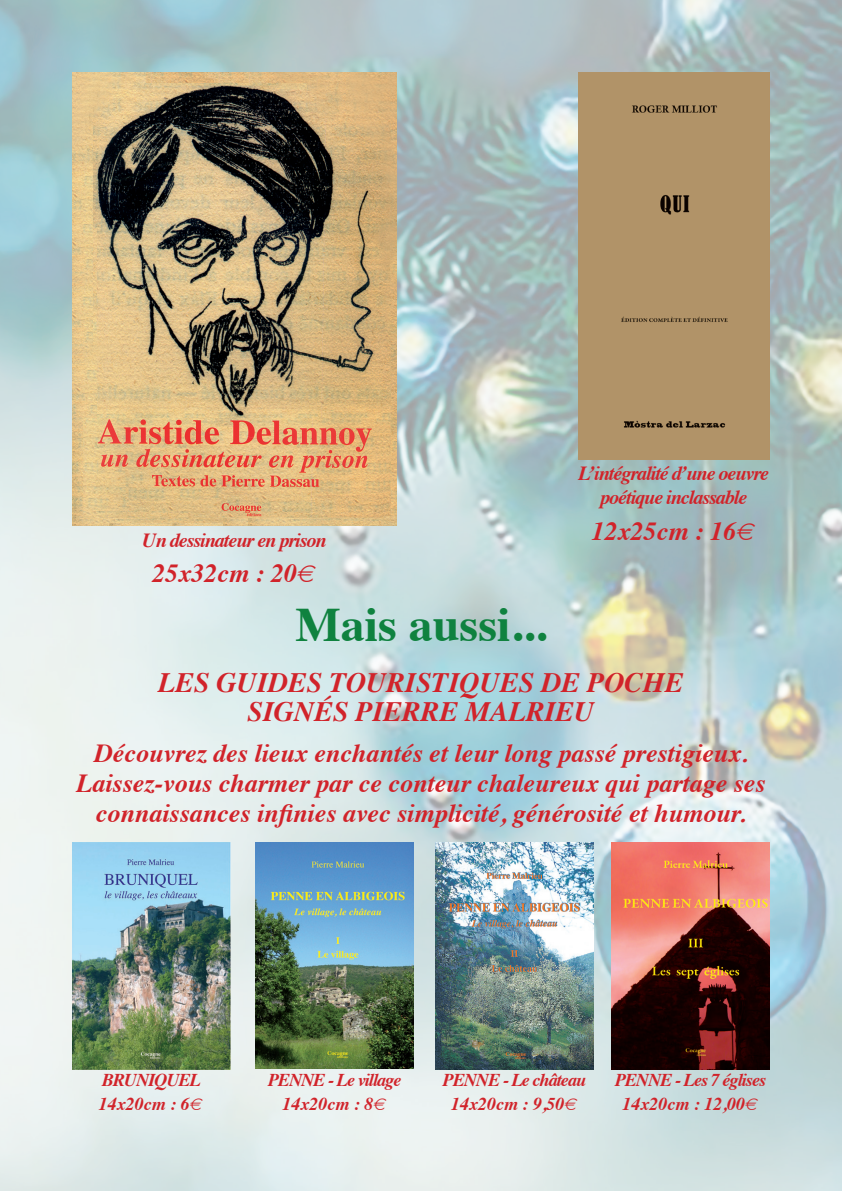
<style>
.page{position:relative;width:842px;height:1191px;background:#fff}
.page>*{position:absolute;margin:0;border:0;box-sizing:border-box;transform-origin:0 0}
.t1{font:700 48px "Times";color:#0f823f}
.t2{font:italic 700 28px/29.6px "Times";color:#d1232a;text-align:center}
.t3{font:italic 700 26px/30px "Times";color:#d1232a;text-align:center}
.t4{font:italic 700 20px/24px "Times";letter-spacing:-.05em;color:#d1232a;text-align:center}
.t5{font:italic 700 18px/24px "Times";letter-spacing:-.05em;color:#d1232a;text-align:center}
</style>
<div class="page">
<img style="left:0;top:0;width:842px;height:1191px">
<img style="left:72px;top:72px;width:324px;height:454px">
<div style="left:578px;top:72px;width:192px;height:387px;background:#b19368"></div>
<img style="left:255px;top:842px;width:159px;height:226px">
<img style="left:611px;top:842px;width:159px;height:227px">
<img style="left:435px;top:842px;width:159px;height:227px">
<img style="left:72px;top:842px;width:159px;height:227px">
<p class="t4" style="left:142px;top:526px;width:186px">Un dessinateur en prison</p>
<p class="t3" style="left:153px;top:556px;width:165px">25x32cm : 20€</p>
<h1 class="t1" style="left:296px;top:579px;width:252px">Mais aussi...</h1>
<p class="t4" style="left:578px;top:460px;width:192px">L’intégralité d’une oeuvre poétique inclassable</p>
<p class="t3" style="left:592px;top:514px;width:165px">12x25cm : 16€</p>
<p class="t2" style="left:158px;top:665px;width:527px">LES GUIDES TOURISTIQUES DE POCHE<br>SIGNÉS PIERRE MALRIEU</p>
<p class="t3" style="left:76px;top:736px;width:690px">Découvrez des lieux enchantés et leur long passé prestigieux.<br>Laissez-vous charmer par ce conteur chaleureux qui partage ses connaissances infinies avec simplicité, générosité et humour.</p>
<p class="t5" style="left:99px;top:1066px;width:106px;text-align:left">BRUNIQUEL<br>14x20cm : 6€</p>
<p class="t5" style="left:268px;top:1066px;width:135px">PENNE - Le village<br>14x20cm : 8€</p>
<p class="t5" style="left:443px;top:1066px;width:145px">PENNE - Le château<br>14x20cm : 9,50€</p>
<p class="t5" style="left:615px;top:1066px;width:152px">PENNE - Les 7 églises<br>14x20cm : 12,00€</p>
</div>
